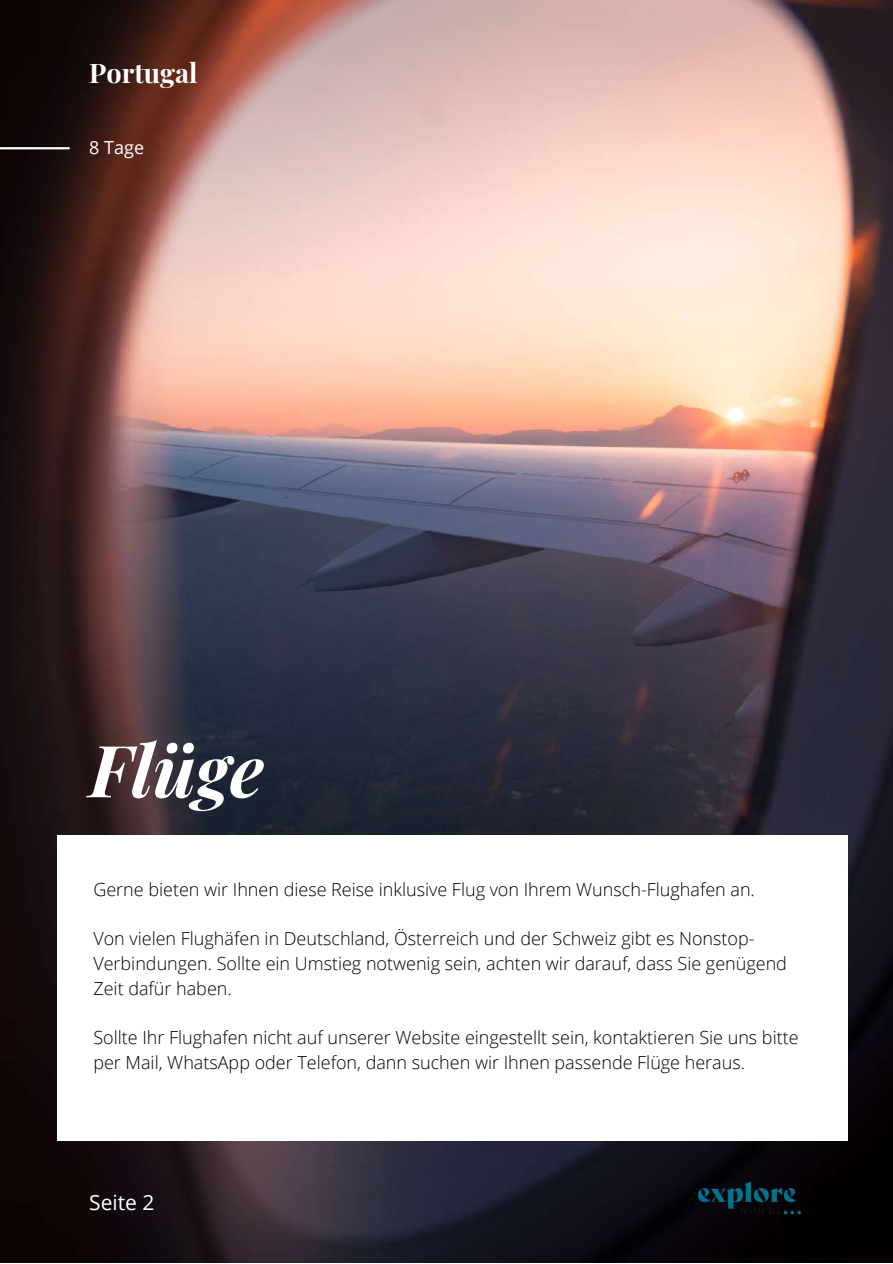
<style>
.page{position:relative;width:893px;height:1264px;background:#fff}
.page>*{position:absolute;margin:0;border:0;box-sizing:border-box;transform-origin:0 0}
.t1{font:italic 700 72px "Playfair Display";color:#fff}
.t2{font:700 27px "Playfair Display";color:#fff}
.t3{font:21px "Open Sans";color:#fff}
.t4{font:300 18px/24.8px "Open Sans";color:#000}
.t5{font:18px "Open Sans";color:#fff}
</style>
<div class="page">
<img style="left:0;top:0;width:892px;height:1262px">
<div style="left:58px;top:835px;width:790px;height:306px;background:#fff"></div>
<img style="left:696px;top:1178px;width:107px;height:37px">
<hr style="left:0;top:147px;width:69px;height:2px;background:#fff">
<h2 class="t2" style="left:89px;top:54px;width:110px">Portugal</h2>
<p class="t5" style="left:89px;top:135px;width:56px">8 Tage</p>
<h1 class="t1" style="left:89px;top:719px;width:176px">Flüge</h1>
<p class="t4" style="left:93px;top:876px;width:663px">Gerne bieten wir Ihnen diese Reise inklusive Flug von Ihrem Wunsch-Flughafen an.</p>
<p class="t4" style="left:93px;top:926px;width:695px">Von vielen Flughäfen in Deutschland, Österreich und der Schweiz gibt es Nonstop-<br>Verbindungen. Sollte ein Umstieg notwenig sein, achten wir darauf, dass Sie genügend<br>Zeit dafür haben.</p>
<p class="t4" style="left:93px;top:1025px;width:706px">Sollte Ihr Flughafen nicht auf unserer Website eingestellt sein, kontaktieren Sie uns bitte per Mail, WhatsApp oder Telefon, dann suchen wir Ihnen passende Flüge heraus.</p>
<p class="t3" style="left:89px;top:1187px;width:67px">Seite 2</p>
</div>
